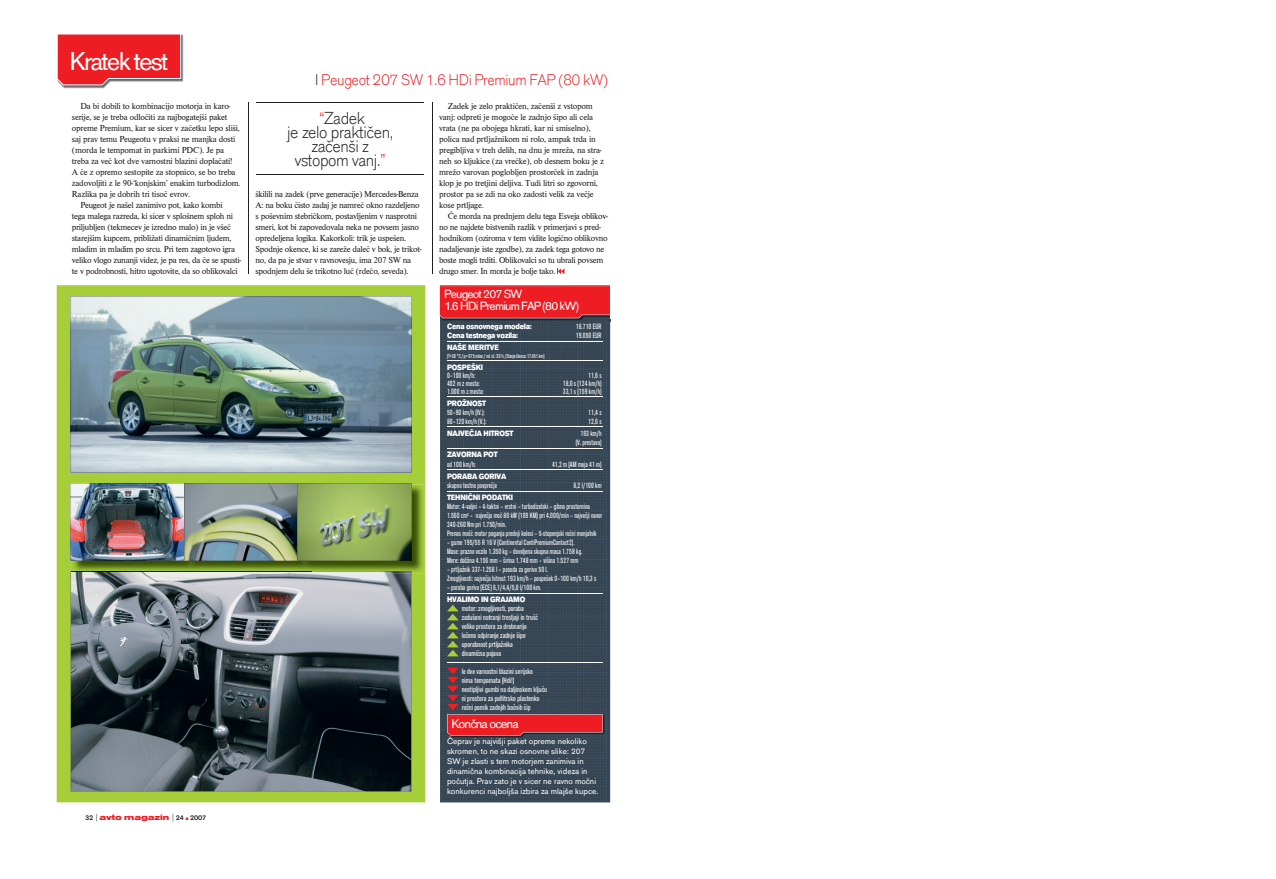
<style>
.page{position:relative;width:1276px;height:879px;background:#fff}
.page>*{position:absolute;margin:0;border:0;box-sizing:border-box;transform-origin:0 0}
.t1{font:26.7px "Accius T";letter-spacing:-.07em;color:#fff}
.t2{font:18px/14px "Accius T Ligh";letter-spacing:-.025em;color:#231f20;text-align:center}
.t3{font:16px "Accius T Ligh";letter-spacing:-.025em;color:#ee1d23}
.t4{font:13.1px "Accius T";letter-spacing:-.07em;color:#fff}
.t5{font:12.4px/11.9px "Accius T";letter-spacing:-.07em;color:#fff}
.t6{font:9px/11px "Nimbus Rom D";letter-spacing:-.035em;color:#231f20}
.t7{font:8.5px/10px "Accius T";color:#fff}
.t8{font:8px/9px "Accius T Regu Narr";color:#fff;scale:.9 1}
.t9{font:8px/9px "Accius T Regu Narr";color:#fff}
.t10{font:8px "Accius T Ultr";letter-spacing:-.025em;color:#fff;scale:.9 1}
.t11{font:8px "Nimbus San D Blac Exte";color:#ee1d23}
.t12{font:6px "Accius T Regu Narr";letter-spacing:-.025em;color:#fff;scale:.9 1}
.s1{font-family:"Accius T";font-weight:500;font-size:7px;color:#231f20}
.s2{font-family:"Accius T Ligh";font-size:9px;color:#231f20}
.s3{color:#231f20}
.s4{color:#ee1d23}
</style>
<div class="page">
<svg style="left:57px;top:285px;width:368px;height:517px;background:#a3ca3d"></svg>
<svg style="left:557px;top:268px;width:7px;height:6px"></svg>
<div style="left:440px;top:321px;width:170px;height:481px;background:#374856"></div>
<hr style="left:447px;top:341px;width:155px;height:1px;background:#fff">
<hr style="left:447px;top:360px;width:155px;height:1px;background:#fff">
<hr style="left:447px;top:396px;width:155px;height:1px;background:#fff">
<hr style="left:447px;top:426px;width:155px;height:1px;background:#fff">
<hr style="left:447px;top:448px;width:155px;height:1px;background:#fff">
<hr style="left:447px;top:470px;width:155px;height:1px;background:#fff">
<hr style="left:447px;top:491px;width:155px;height:1px;background:#fff">
<hr style="left:447px;top:593px;width:155px;height:1px;background:#fff">
<svg style="left:447px;top:605px;width:12px;height:51px"></svg>
<hr style="left:447px;top:662px;width:155px;height:1px;background:#fff">
<img style="left:447px;top:714px;width:158px;height:24px">
<svg style="left:447px;top:668px;width:156px;height:67px;background:#6f3c48"></svg>
<img style="left:440px;top:318px;width:171px;height:3px">
<svg style="left:439px;top:286px;width:171px;height:32px;background:#ea2127"></svg>
<img style="left:61px;top:34px;width:123px;height:55px">
<svg style="left:57px;top:34px;width:124px;height:51px;background:#eb3237"></svg>
<img style="left:71px;top:296px;width:340px;height:176px">
<svg style="left:71px;top:571px;width:340px;height:220px;background:#565f66"></svg>
<img style="left:72px;top:560px;width:227px;height:11px">
<img style="left:72px;top:571px;width:227px;height:3px">
<img style="left:198px;top:571px;width:101px;height:1px">
<img style="left:185px;top:560px;width:13px;height:11px">
<svg style="left:185px;top:571px;width:13px;height:3px"></svg>
<img style="left:311px;top:484px;width:114px;height:90px">
<img style="left:311px;top:571px;width:100px;height:3px">
<img style="left:299px;top:560px;width:12px;height:11px">
<svg style="left:299px;top:571px;width:12px;height:3px"></svg>
<img style="left:71px;top:483px;width:340px;height:77px">
<hr style="left:256px;top:102px;width:168px;height:1px;background:#231f20">
<hr style="left:256px;top:175px;width:168px;height:1px;background:#231f20">
<hr style="left:248px;top:102px;width:1px;height:172px;background:#231f20">
<hr style="left:432px;top:102px;width:1px;height:172px;background:#231f20">
<h1 class="t1" style="left:70px;top:45px;width:100px">Kratek test</h1>
<p class="t6" style="left:80px;top:100px;width:152px">Da bi dobili to kombinacijo motorja in karo-</p>
<p class="t6" style="left:72px;top:111px;width:157px">serije, se je treba odločiti za najbogatejši paket</p>
<p class="t6" style="left:72px;top:122px;width:170px">opreme Premium, kar se sicer v začetku lepo sliši,</p>
<p class="t6" style="left:72px;top:133px;width:165px">saj prav temu Peugeotu v praksi ne manjka dosti</p>
<p class="t6" style="left:72px;top:144px;width:154px">(morda le tempomat in parkirni PDC). Je pa</p>
<p class="t6" style="left:72px;top:155px;width:162px">treba za več kot dve varnostni blazini doplačati!</p>
<p class="t6" style="left:72px;top:166px;width:165px">A če z opremo sestopite za stopnico, se bo treba</p>
<p class="t6" style="left:72px;top:177px;width:170px">zadovoljiti z le 90-‘konjskim’ enakim turbodizlom.</p>
<p class="t6" style="left:72px;top:188px;width:120px">Razlika pa je dobrih tri tisoč evrov.</p>
<p class="t6" style="left:80px;top:199px;width:144px">Peugeot je našel zanimivo pot, kako kombi</p>
<p class="t6" style="left:72px;top:210px;width:163px">tega malega razreda, ki sicer v splošnem sploh ni</p>
<p class="t6" style="left:72px;top:221px;width:161px">priljubljen (tekmecev je izredno malo) in je všeč</p>
<p class="t6" style="left:72px;top:232px;width:161px">starejšim kupcem, približati dinamičnim ljudem,</p>
<p class="t6" style="left:72px;top:243px;width:165px">mladim in mladim po srcu. Pri tem zagotovo igra</p>
<p class="t6" style="left:72px;top:254px;width:171px">veliko vlogo zunanji videz, je pa res, da če se spusti-</p>
<p class="t6" style="left:72px;top:265px;width:167px">te v podrobnosti, hitro ugotovite, da so oblikovalci</p>
<p class="t11" style="left:85px;top:813px;width:123px"><span class="s1">32</span> <span class="s2">|</span>avto maga zin <span class="s2">|</span> <span class="s1">24</span> ■ <span class="s1">2007</span></p>
<h3 class="t3" style="left:315px;top:70px;width:294px"><span class="s3">I</span> Peugeot 207 SW 1.6 HDi Premium FAP (80 kW)</h3>
<h2 class="t2" style="left:287px;top:111px;width:107px"><span class="s4">“</span>Zadek<br>je zelo praktičen, začenši z vstopom vanj.<span class="s4">”</span></h2>
<p class="t6" style="left:255px;top:188px;width:167px">škilili na zadek (prve generacije) Mercedes-Benza A: na boku čisto zadaj je namreč okno razdeljeno s poševnim stebričkom, postavljenim v nasprotni smeri, kot bi zapovedovala neka ne povsem jasno opredeljena logika. Kakorkoli: trik je uspešen.<br>Spodnje okence, ki se zareže daleč v bok, je trikot&shy;no, da pa je stvar v ravnovesju, ima 207 SW na spodnjem delu še trikotno luč (rdečo, seveda).</p>
<p class="t6" style="left:439px;top:100px;width:166px;text-indent:9px">Zadek je zelo praktičen, začenši z vstopom vanj: odpreti je mogoče le zadnjo šipo ali cela vrata (ne pa obojega hkrati, kar ni smiselno), polica nad prtljažnikom ni rolo, ampak trda in pregibljiva v treh delih, na dnu je mreža, na stra&shy;neh so kljukice (za vrečke), ob desnem boku je z mrežo varovan poglobljen prostorček in zadnja klop je po tretjini deljiva. Tudi litri so zgovorni, prostor pa se zdi na oko zadosti velik za večje kose prtljage.</p>
<p class="t6" style="left:439px;top:210px;width:170px;text-indent:9px">Če morda na prednjem delu tega Esveja oblikov&shy;no ne najdete bistvenih razlik v primerjavi s pred&shy;hodnikom (oziroma v tem vidite logično oblikovno nadaljevanje iste zgodbe), za zadek tega gotovo ne boste mogli trditi. Oblikovalci so tu ubrali povsem drugo smer. In morda je bolje tako.</p>
<h3 class="t5" style="left:444px;top:288px;width:136px">Peugeot 207 SW<br>1.6 HDi Premium FAP (80 kW)</h3>
<p class="t10" style="left:447px;top:321px;width:96px">Cena osnovnega modela:</p>
<p class="t8" style="left:576px;top:322px;width:30px">18.710 EUR</p>
<p class="t10" style="left:447px;top:331px;width:80px">Cena testnega vozila:</p>
<p class="t8" style="left:576px;top:331px;width:30px">19.050 EUR</p>
<p class="t10" style="left:447px;top:343px;width:59px">NAŠE MERITVE</p>
<p class="t12" style="left:447px;top:352px;width:110px">(T=28 °C / p= 975 mbar / rel. vl.: 36 % /Stanje števca: 17.451 km)</p>
<p class="t10" style="left:447px;top:362px;width:42px">POSPEŠKI</p>
<p class="t8" style="left:447px;top:370px;width:33px">0–100 km/h:</p>
<p class="t8" style="left:588px;top:370px;width:16px">11,6 s</p>
<p class="t8" style="left:447px;top:378px;width:38px">402 m z mesta:</p>
<p class="t8" style="left:563px;top:378px;width:45px">18,0 s (124 km/h)</p>
<p class="t8" style="left:447px;top:386px;width:42px">1.000 m z mesta:</p>
<p class="t8" style="left:563px;top:386px;width:45px">33,1 s (159 km/h)</p>
<p class="t10" style="left:447px;top:398px;width:45px">PROŽNOST</p>
<p class="t8" style="left:447px;top:407px;width:44px">50–90 km/h (IV.):</p>
<p class="t8" style="left:588px;top:407px;width:16px">11,4 s</p>
<p class="t8" style="left:447px;top:416px;width:45px">80–120 km/h (V.):</p>
<p class="t8" style="left:588px;top:416px;width:16px">12,6 s</p>
<p class="t10" style="left:447px;top:428px;width:75px">NAJVEČJA HITROST</p>
<p class="t8" style="left:576px;top:428px;width:30px;line-height:9.6px;text-align:center">193 km/h (V. prestava)</p>
<p class="t10" style="left:447px;top:450px;width:58px">ZAVORNA POT</p>
<p class="t8" style="left:447px;top:460px;width:34px">od 100 km/h:</p>
<p class="t8" style="left:552px;top:460px;width:57px">41,2 m (AM meja 41 m)</p>
<p class="t10" style="left:447px;top:471px;width:67px">PORABA GORIVA</p>
<p class="t8" style="left:447px;top:481px;width:57px">skupno testno povprečje</p>
<p class="t8" style="left:573px;top:481px;width:33px">8,2 l/100 km</p>
<p class="t10" style="left:447px;top:493px;width:75px">TEHNIČNI PODATKI</p>
<p class="t8" style="left:447px;top:502px;width:174px">Motor: 4-valjni – 4-taktni – vrstni – turbodizelski – gibna prostornina 1.560 cm<sup>3</sup> – največja moč 80 kW (109 KM) pri 4.000/min – največji navor 240-260 Nm pri 1.750/min.<br>Prenos moči: motor poganja prednji kolesi – 5-stopenjski ročni menjalnik</p>
<p class="t8" style="left:447px;top:538px;width:152px">– gume 195/55 R 16 V (Continental ContiPremiumContact2).<br>Mase: prazno vozilo 1.350 kg – dovoljena skupna masa 1.758 kg.<br>Mere: dolžina 4.156 mm – širina 1.748 mm – višina 1.527 mm</p>
<p class="t8" style="left:447px;top:565px;width:167px">– prtljažnik 337-1.258 l – posoda za gorivo 50 l.<br>Zmogljivosti: največja hitrost 193 km/h – pospešek 0–100 km/h 10,3 s</p>
<p class="t8" style="left:447px;top:583px;width:106px">– poraba goriva (ECE) 6,1/4,4/5,0 l/100 km.</p>
<p class="t10" style="left:447px;top:595px;width:88px">HVALIMO IN GRAJAMO</p>
<p class="t9" style="left:462px;top:604px;width:78px">motor: zmogljivosti, poraba zadušeni notranji tresljaji in trušč veliko prostora za drobnarije ločeno odpiranje zadnje šipe uporabnost prtljažnika dinamična pojava</p>
<p class="t9" style="left:462px;top:667px;width:87px">le dve varnostni blazini serijsko<br>nima tempomata (Hdi!)<br>neotipljivi gumbi na daljinskem ključu ni prostora za pollitrsko plastenko ročni pomik zadnjih bočnih šip</p>
<h3 class="t4" style="left:451px;top:716px;width:69px">Končna ocena</h3>
<p class="t7" style="left:447px;top:736px;width:153px">Čeprav je najvišji paket opreme nekoliko skromen, to ne skazi osnovne slike: 207<br>SW je zlasti s tem motorjem zanimiva in dinamična kombinacija tehnike, videza in počutja. Prav zato je v sicer ne ravno močni konkurenci najboljša izbira za mlajše kupce.</p>
</div>
